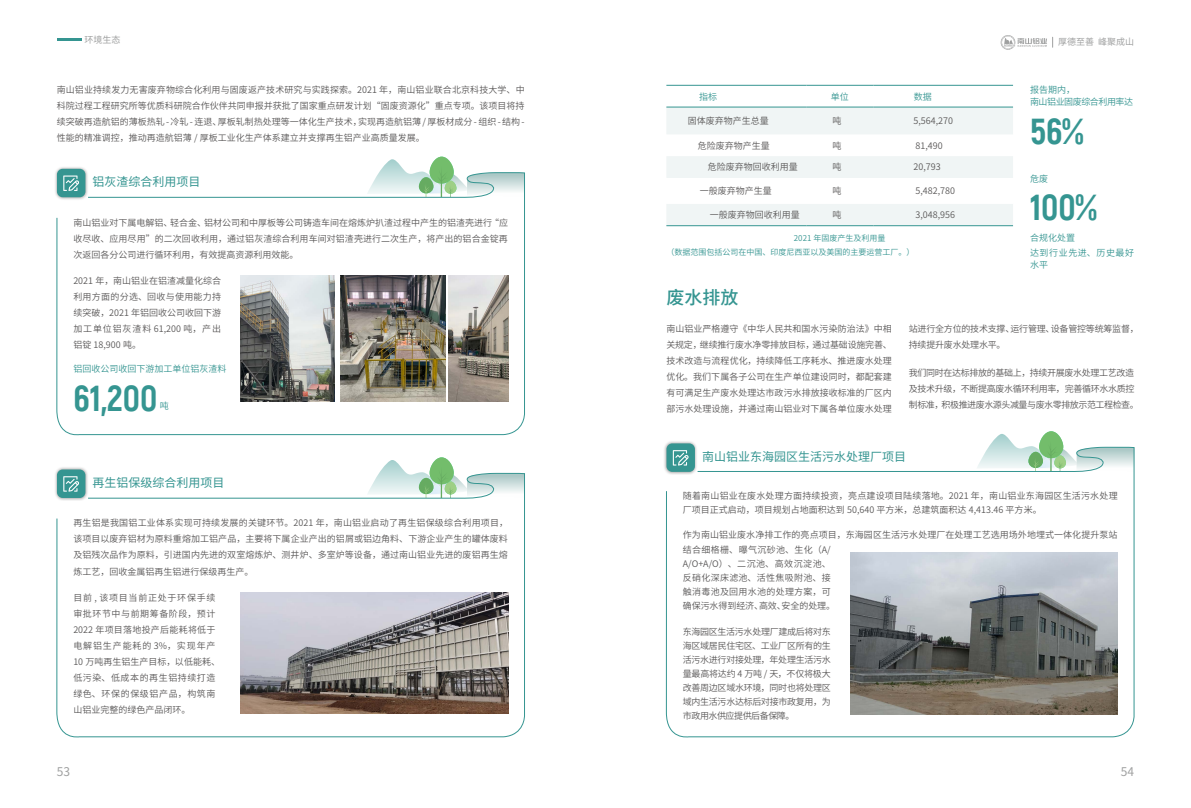
<style>
.page{position:relative;width:1191px;height:808px;background:#fff}
.page>*{position:absolute;margin:0;border:0;box-sizing:border-box;transform-origin:0 0}
.t1{font:800 36px "Akrobat";color:#359591}
.t2{font:500 18px "Source Han Sans CN";color:#359591}
.t3{font:12px "Source Han Sans CN";color:#359591}
.t4{font:12px "Source Han Sans CN";color:#9fa0a0}
.t5{font:9px/16px "Source Han Sans CN";color:#595757;text-align:justify}
.t6{font:9px/16px "Source Han Sans CN";letter-spacing:.06em;color:#595757}
.t7{font:9px/14px "Source Han Sans CN";letter-spacing:.02em;color:#595757}
.t8{font:9px/14px "Source Han Sans CN";letter-spacing:.03em;color:#595757}
.t9{font:9px/16px "Source Han Sans CN";letter-spacing:-.04em;color:#595757}
.t10{font:9px/16px "Source Han Sans CN";letter-spacing:-.025em;color:#595757}
.t11{font:9px "Source Han Sans CN";color:#359591}
.t12{font:9px/12px "Source Han Sans CN";letter-spacing:-.05em;color:#359591}
.t13{font:9px/12px "Source Han Sans CN";letter-spacing:.065em;color:#359591}
.t14{font:9px "Source Han Sans CN";color:#9fa0a0}
.t15{font:8px "Source Han Sans CN";color:#359591}
</style>
<div class="page">
<hr style="left:57px;top:38px;width:25px;height:3px;background:#359591">
<svg style="left:1000px;top:35px;width:53px;height:15px"></svg>
<div style="left:54px;top:166px;width:35px;height:34px;background:#000;opacity:.4"></div>
<div style="left:57px;top:169px;width:28px;height:28px;background:#359591;border-radius:6px"></div>
<div style="left:54px;top:466px;width:35px;height:35px;background:#000;opacity:.4"></div>
<div style="left:57px;top:469px;width:28px;height:29px;background:#359591;border-radius:6px"></div>
<svg style="left:429px;top:157px;width:25px;height:27px"></svg>
<svg style="left:379px;top:159px;width:75px;height:13px"></svg>
<svg style="left:429px;top:457px;width:25px;height:27px"></svg>
<svg style="left:379px;top:460px;width:141px;height:13px"></svg>
<svg style="left:57px;top:172px;width:468px;height:264px"></svg>
<svg style="left:57px;top:473px;width:468px;height:265px"></svg>
<img style="left:241px;top:276px;width:93px;height:125px">
<img style="left:340px;top:276px;width:105px;height:125px">
<img style="left:449px;top:276px;width:59px;height:125px">
<img style="left:241px;top:592px;width:267px;height:121px">
<svg style="left:667px;top:108px;width:346px;height:117px;fill:#f0f5f5"></svg>
<hr style="left:666px;top:225px;width:140px;height:1px;background:#359591">
<hr style="left:806px;top:225px;width:67px;height:1px;background:#359591">
<hr style="left:873px;top:225px;width:140px;height:1px;background:#359591">
<hr style="left:666px;top:85px;width:140px;height:1px;background:#359591">
<hr style="left:806px;top:85px;width:67px;height:1px;background:#359591">
<hr style="left:873px;top:85px;width:140px;height:1px;background:#359591">
<hr style="left:666px;top:107px;width:140px;height:1px;background:#359591">
<hr style="left:806px;top:107px;width:67px;height:1px;background:#359591">
<hr style="left:873px;top:107px;width:140px;height:1px;background:#359591">
<div style="left:663px;top:440px;width:35px;height:35px;background:#000;opacity:.4"></div>
<div style="left:666px;top:443px;width:29px;height:29px;background:#359591;border-radius:6px"></div>
<svg style="left:1039px;top:431px;width:24px;height:27px"></svg>
<svg style="left:989px;top:434px;width:143px;height:13px"></svg>
<svg style="left:666px;top:447px;width:468px;height:291px"></svg>
<img style="left:850px;top:553px;width:267px;height:161px">
<p class="t14" style="left:84px;top:35px;width:37px">环境生态</p>
<p class="t14" style="left:1058px;top:37px;width:78px">厚德至善 峰聚成山</p>
<p class="t5" style="left:57px;top:82px;width:469px">南山铝业持续发力无害废弃物综合化利用与固废返产技术研究与实践探索。2021 年，南山铝业联合北京科技大学、中科院过程工程研究所等优质科研院合作伙伴共同申报并获批了国家重点研发计划“固废资源化”重点专项。该项目将持续突破再造航铝的薄板热轧 - 冷轧 - 连退、厚板轧制热处理等一体化生产技术，实现再造航铝薄 / 厚板材成分 - 组织 - 结构 -性能的精准调控，推动再造航铝薄 / 厚板工业化生产体系建立并支撑再生铝产业高质量发展。</p>
<h3 class="t3" style="left:92px;top:175px;width:110px">铝灰渣综合利用项目</h3>
<p class="t5" style="left:73px;top:215px;width:436px">南山铝业对下属电解铝、轻合金、铝材公司和中厚板等公司铸造车间在熔炼炉扒渣过程中产生的铝渣壳进行“应收尽收、应用尽用”的二次回收利用，通过铝灰渣综合利用车间对铝渣壳进行二次生产，将产出的铝合金锭再次返回各分公司进行循环利用，有效提高资源利用效能。</p>
<p class="t5" style="left:73px;top:273px;width:149px">2021 年，南山铝业在铝渣减量化综合利用方面的分选、回收与使用能力持续突破，2021 年铝回收公司收回下游加工单位铝灰渣料 61,200 吨，产出铝锭 18,900 吨。</p>
<p class="t11" style="left:73px;top:364px;width:154px">铝回收公司收回下游加工单位铝灰渣料</p>
<p class="t11" style="left:160px;top:401px;width:10px">吨</p>
<h1 class="t1" style="left:73px;top:375px;width:85px">61,200</h1>
<h3 class="t3" style="left:92px;top:476px;width:133px">再生铝保级综合利用项目</h3>
<p class="t5" style="left:73px;top:515px;width:436px">再生铝是我国铝工业体系实现可持续发展的关键环节。2021 年，南山铝业启动了再生铝保级综合利用项目，该项目以废弃铝材为原料重熔加工铝产品，主要将下属企业产出的铝屑或铝边角料、下游企业产生的罐体废料及铝残次品作为原料，引进国内先进的双室熔炼炉、测井炉、多室炉等设备，通过南山铝业先进的废铝再生熔炼工艺，回收金属铝再生铝进行保级再生产。</p>
<p class="t6" style="left:73px;top:589px;width:148px">目前 , 该项目当前正处于环保手续审批环节中与前期筹备阶段，预计<br>2022 年项目落地投产后能耗将低于电解铝生产能耗的 3%，实现年产<br>10 万吨再生铝生产目标，以低能耗、低污染、低成本的再生铝持续打造绿色、环保的保级铝产品，构筑南山铝业完整的绿色产品闭环。</p>
<p class="t11" style="left:699px;top:91px;width:19px">指标</p>
<p class="t11" style="left:831px;top:91px;width:19px">单位</p>
<p class="t11" style="left:913px;top:91px;width:19px">数据</p>
<p class="t5" style="left:688px;top:113px;width:82px">固体废弃物产生总量</p>
<p class="t5" style="left:832px;top:113px;width:10px">吨</p>
<p class="t5" style="left:913px;top:113px;width:41px">5,564,270</p>
<p class="t5" style="left:698px;top:138px;width:73px">危险废弃物产生量</p>
<p class="t5" style="left:832px;top:138px;width:10px">吨</p>
<p class="t5" style="left:915px;top:138px;width:29px">81,490</p>
<p class="t5" style="left:708px;top:159px;width:91px">危险废弃物回收利用量</p>
<p class="t5" style="left:832px;top:159px;width:10px">吨</p>
<p class="t5" style="left:913px;top:159px;width:29px">20,793</p>
<p class="t5" style="left:700px;top:183px;width:73px">一般废弃物产生量</p>
<p class="t5" style="left:832px;top:183px;width:10px">吨</p>
<p class="t5" style="left:915px;top:183px;width:41px">5,482,780</p>
<p class="t5" style="left:710px;top:207px;width:91px">一般废弃物回收利用量</p>
<p class="t5" style="left:832px;top:207px;width:10px">吨</p>
<p class="t5" style="left:915px;top:207px;width:41px">3,048,956</p>
<p class="t15" style="left:794px;top:234px;width:93px">2021 年固废产生及利用量</p>
<p class="t15" style="left:666px;top:247px;width:249px">（数据范围包括公司在中国、印度尼西亚以及美国的主要运营工厂。）</p>
<p class="t12" style="left:1030px;top:84px;width:105px">报告期内，<br>南山铝业固废综合利用率达</p>
<h1 class="t1" style="left:1030px;top:109px;width:55px">56%</h1>
<p class="t11" style="left:1030px;top:174px;width:19px">危废</p>
<h1 class="t1" style="left:1030px;top:185px;width:68px">100%</h1>
<p class="t11" style="left:1030px;top:232px;width:46px">合规化处置</p>
<p class="t13" style="left:1030px;top:247px;width:106px">达到行业先进、历史最好水平</p>
<h2 class="t2" style="left:666px;top:287px;width:73px">废水排放</h2>
<p class="t5" style="left:666px;top:321px;width:227px">南山铝业严格遵守《中华人民共和国水污染防治法》中相关规定，继续推行废水净零排放目标，通过基础设施完善、技术改造与流程优化，持续降低工序耗水、推进废水处理优化。我们下属各子公司在生产单位建设同时，都配套建有可满足生产废水处理达市政污水排放接收标准的厂区内部污水处理设施，并通过南山铝业对下属各单位废水处理</p>
<p class="t10" style="left:909px;top:321px;width:231px">站进行全方位的技术支撑、运行管理、设备管控等统筹监督，持续提升废水处理水平。</p>
<p class="t9" style="left:909px;top:364px;width:231px">我们同时在达标排放的基础上，持续开展废水处理工艺改造及技术升级，不断提高废水循环利用率，完善循环水水质控制标准，积极推进废水源头减量与废水零排放示范工程检查。</p>
<h3 class="t3" style="left:702px;top:450px;width:205px">南山铝业东海园区生活污水处理厂项目</h3>
<p class="t7" style="left:683px;top:489px;width:436px">随着南山铝业在废水处理方面持续投资，亮点建设项目陆续落地。2021 年，南山铝业东海园区生活污水处理厂项目正式启动，项目规划占地面积达到 50,640 平方米，总建筑面积达 4,413.46 平方米。</p>
<p class="t5" style="left:683px;top:527px;width:436px">作为南山铝业废水净排工作的亮点项目，东海园区生活污水处理厂在处理工艺选用场外地埋式一体化提升泵站</p>
<p class="t8" style="left:683px;top:543px;width:154px">结合细格栅、曝气沉砂池、生化（A/<br>A/O+A/O）、二沉池、高效沉淀池、反硝化深床滤池、活性焦吸附池、接触消毒池及回用水池的处理方案，可确保污水得到经济、高效、安全的处理。</p>
<p class="t5" style="left:683px;top:625px;width:149px;line-height:14px">东海园区生活污水处理厂建成后将对东海区域居民住宅区、工业厂区所有的生活污水进行对接处理，年处理生活污水量最高将达约 4 万吨 / 天，不仅将极大改善周边区域水环境，同时也将处理区域内生活污水达标后对接市政复用，为市政用水供应提供后备保障。</p>
<h3 class="t4" style="left:57px;top:765px;width:15px">53</h3>
<h3 class="t4" style="left:1121px;top:765px;width:15px">54</h3>
</div>
